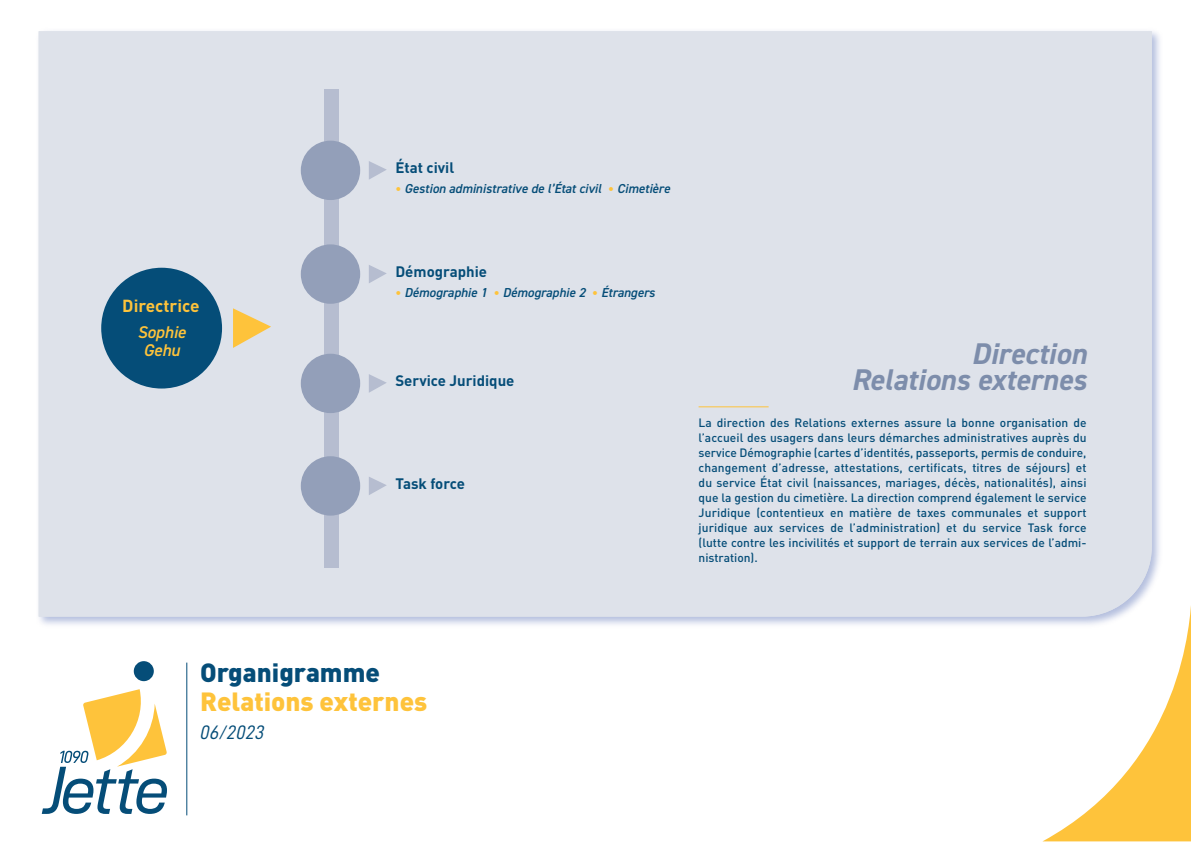
<style>
.page{position:relative;width:1191px;height:842px;background:#fff}
.page>*{position:absolute;margin:0;border:0;box-sizing:border-box;transform-origin:0 0}
.t1{font:italic 700 30px "DIN2014";color:#7d8dab}
.t2{font:900 26px "DIN";color:#fec33b}
.t3{font:900 26px "DIN";color:#054d78}
.t4{font:19.5px "D DIN Italic";color:#054d78}
.t5{font:700 17.3px "DIN";color:#fec33b}
.t6{font:italic 600 17px "DIN2014";color:#fec33b}
.t7{font:700 15px "DIN";color:#054d78}
.t8{font:italic 600 13px "DIN2014";color:#054d78}
.t9{font:500 12px/15px "DIN";color:#054d78;text-align:justify}
.s1{font-family:"DIN";font-weight:700;font-style:normal;font-size:12px;color:#fec33b}
</style>
<div class="page">
<img style="left:38px;top:31px;width:1122px;height:594px">
<div style="left:39px;top:31px;width:1112px;height:586px;background:#dee2ea"></div>
<div style="left:325px;top:89px;width:14px;height:478px;background:#b6bdd0"></div>
<svg style="left:42px;top:689px;width:125px;height:125px"></svg>
<div style="left:134px;top:661px;width:20px;height:20px;background:#054d78;border-radius:50%"></div>
<hr style="left:186px;top:663px;width:1px;height:152px;background:#054d78">
<div style="left:101px;top:268px;width:121px;height:120px;background:#054d78;border-radius:50%"></div>
<div style="left:301px;top:141px;width:59px;height:59px;background:#939fb9;border-radius:50%"></div>
<svg style="left:369px;top:161px;width:18px;height:19px"></svg>
<div style="left:301px;top:244px;width:59px;height:60px;background:#939fb9;border-radius:50%"></div>
<svg style="left:369px;top:265px;width:18px;height:18px"></svg>
<div style="left:301px;top:354px;width:59px;height:59px;background:#939fb9;border-radius:50%"></div>
<svg style="left:369px;top:374px;width:18px;height:19px"></svg>
<div style="left:301px;top:456px;width:59px;height:60px;background:#939fb9;border-radius:50%"></div>
<svg style="left:369px;top:477px;width:18px;height:18px"></svg>
<svg style="left:233px;top:308px;width:38px;height:40px;background:#edd293"></svg>
<svg style="left:1042px;top:595px;width:148px;height:246px"></svg>
<hr style="left:698px;top:406px;width:70px;height:1px;background:#fec33b">
<p class="t5" style="left:122px;top:300px;width:79px">Directrice</p>
<p class="t6" style="left:137px;top:326px;width:50px">Sophie</p>
<p class="t6" style="left:143px;top:344px;width:38px">Gehu</p>
<p class="t7" style="left:395px;top:163px;width:60px">État civil</p>
<p class="t8" style="left:395px;top:184px;width:276px"><span class="s1">•</span> Gestion administrative de l’État civil <span class="s1">•</span> Cimetière</p>
<p class="t7" style="left:395px;top:267px;width:93px">Démographie</p>
<p class="t8" style="left:395px;top:288px;width:261px"><span class="s1">•</span> Démographie 1 <span class="s1">•</span> Démographie 2 <span class="s1">•</span> Étrangers</p>
<p class="t7" style="left:395px;top:376px;width:121px">Service Juridique</p>
<p class="t7" style="left:395px;top:478px;width:71px">Task force</p>
<p class="t1" style="left:971px;top:336px;width:117px">Direction</p>
<p class="t1" style="left:851px;top:362px;width:237px">Relations externes</p>
<p class="t9" style="left:698px;top:416px;width:389px">La direction des Relations externes assure la bonne organisation de l’accueil des usagers dans leurs démarches administratives auprès du service Démographie (cartes d’identités, passeports, permis de conduire, changement d’adresse, attestations, certificats, titres de séjours) et du service État civil (naissances, mariages, décès, nationalités), ainsi que la gestion du cimetière. La direction comprend également le service Juridique (contentieux en matière de taxes communales et support juridique aux services de l’administration) et du service Task force (lutte contre les incivilités et support de terrain aux services de l’admi&shy;nistration).</p>
<p class="t3" style="left:200px;top:663px;width:181px">Organigramme</p>
<p class="t2" style="left:200px;top:693px;width:229px">Relations externes</p>
<p class="t4" style="left:200px;top:721px;width:66px">06/2023</p>
</div>
